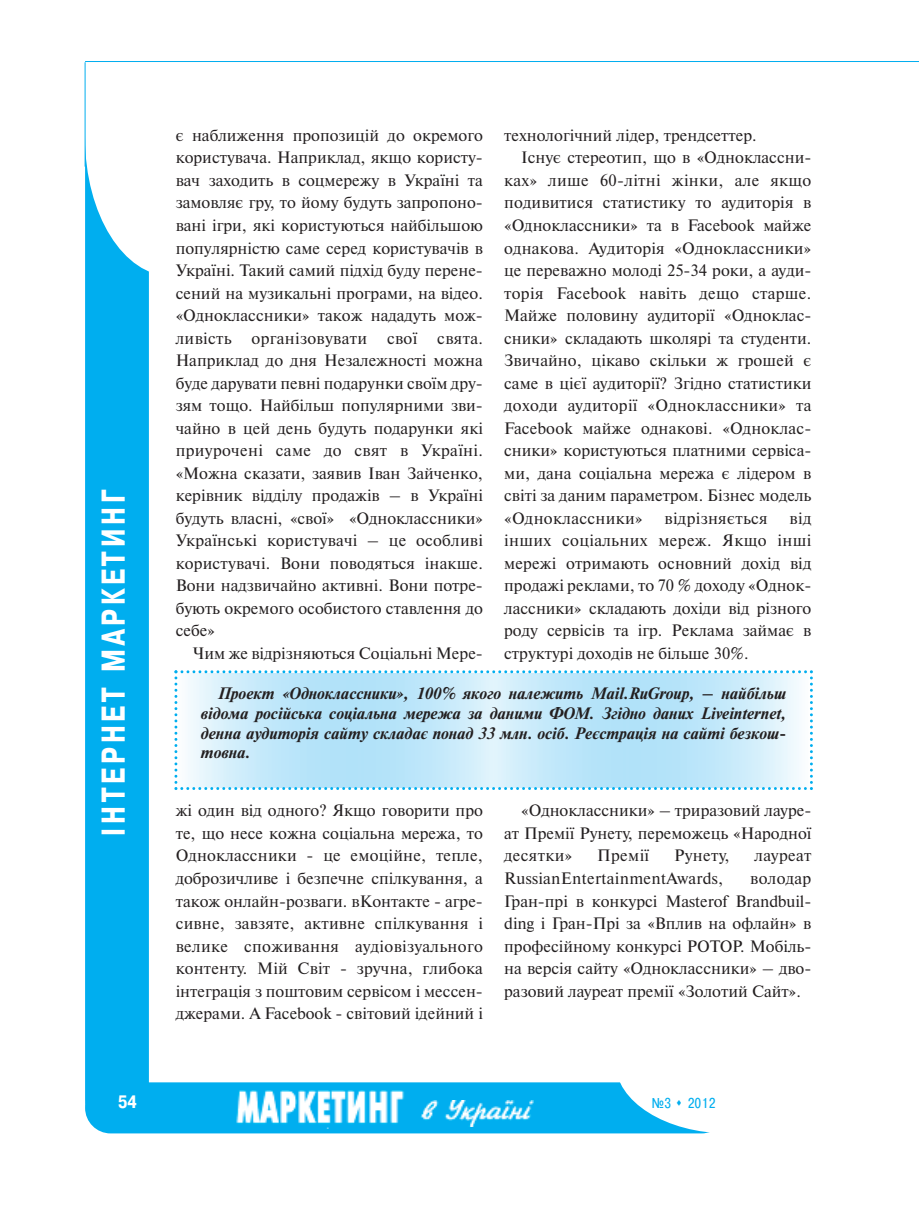
<style>
.page{position:relative;width:919px;height:1217px;background:#fff}
.page>*{position:absolute;margin:0;border:0;box-sizing:border-box;transform-origin:0 0}
.t1{font:700 33px "Pragmatica Cond C";letter-spacing:.13em;color:#fff;scale:.9 1}
.t2{font:700 18px "Pragmatica Cond C";color:#fff}
.t3{font:16.5px/22.5px "Newton C";color:#231f20;text-align:justify}
.t4{font:italic 700 16.5px/19.8px "Newton C";color:#231f20;text-align:justify}
.t5{font:16.5px "Newton C";letter-spacing:.02em;color:#231f20}
.t6{font:14.25px "Pragmatica Cond C";color:#00aeef}
</style>
<div class="page">
<div style="left:85px;top:112px;width:64px;height:1019px;background:#00aeef;border-radius:32px"></div>
<div style="left:85px;top:1082px;width:642px;height:51px;background:#00aeef;border-radius:26px"></div>
<img style="left:236px;top:1090px;width:169px;height:38px">
<img style="left:421px;top:1100px;width:112px;height:26px">
<div style="left:85px;top:0;width:172px;height:276px;background:#fff;border-radius:50%"></div>
<div style="left:615px;top:991px;width:226px;height:142px;background:#fff;border-radius:50%"></div>
<hr style="left:85px;top:62px;width:1px;height:104px;background:#00aeef">
<hr style="left:85px;top:61px;width:833px;height:1px;background:#00aeef">
<svg style="left:174px;top:670px;width:638px;height:119px;background:#c5e9fa"></svg>
<h1 class="t1" style="left:94px;top:835px;width:385px;rotate:-90deg">ІНТЕРНЕТ МАРКЕТИНГ</h1>
<p class="t3" style="left:176px;top:124px;width:309px">є наближення пропозицій до окремого користувача. Наприклад, якщо користу&shy;вач заходить в соцмережу в Україні та замовляє гру, то йому будуть запропоно&shy;вані ігри, які користуються найбільшою популярністю саме серед користувачів в Україні. Такий самий підхід буду перене&shy;сений на музикальні програми, на відео. «Одноклассники» також нададуть мож&shy;ливість організовувати свої свята.<br>Наприклад до дня Незалежності можна буде дарувати певні подарунки своїм дру&shy;зям тощо. Найбільш популярними зви&shy;чайно в цей день будуть подарунки які приурочені саме до свят в Україні. «Можна сказати, заявив Іван Зайченко, керівник відділу продажів – в Україні будуть власні, «свої» «Одноклассники» Українські користувачі – це особливі користувачі. Вони поводяться інакше.<br>Вони надзвичайно активні. Вони потре&shy;бують окремого особистого ставлення до себе»</p>
<p class="t3" style="left:193px;top:641px;width:292px">Чим же відрізняються Соціальні Мере-</p>
<p class="t3" style="left:504px;top:124px;width:254px">технологічний лідер, трендсеттер.</p>
<p class="t3" style="left:521px;top:146px;width:292px">Існує стереотип, що в «Одноклассни-</p>
<p class="t5" style="left:504px;top:170px;width:309px">ках» лише 60-літні жінки, але якщо</p>
<p class="t3" style="left:504px;top:191px;width:309px">подивитися статистику то аудиторія в</p>
<p class="t3" style="left:504px;top:214px;width:309px">«Одноклассники» та в Facebook майже</p>
<p class="t3" style="left:504px;top:236px;width:309px">однакова. Аудиторія «Одноклассники»</p>
<p class="t3" style="left:504px;top:259px;width:309px">це переважно молоді 25-34 роки, а ауди-</p>
<p class="t5" style="left:504px;top:283px;width:309px">торія Facebook навіть дещо старше.</p>
<p class="t3" style="left:504px;top:304px;width:309px">Майже половину аудиторії «Одноклас-</p>
<p class="t3" style="left:504px;top:326px;width:309px">сники» складають школярі та студенти.</p>
<p class="t3" style="left:504px;top:349px;width:309px">Звичайно, цікаво скільки ж грошей є</p>
<p class="t3" style="left:504px;top:371px;width:309px">саме в цієї аудиторії? Згідно статистики</p>
<p class="t5" style="left:504px;top:395px;width:309px">доходи аудиторії «Одноклассники» та</p>
<p class="t3" style="left:504px;top:416px;width:309px">Facebook майже однакові. «Одноклас-</p>
<p class="t3" style="left:504px;top:439px;width:309px">сники» користуються платними сервіса-</p>
<p class="t3" style="left:504px;top:461px;width:309px">ми, дана соціальна мережа є лідером в</p>
<p class="t3" style="left:504px;top:484px;width:309px">світі за даним параметром. Бізнес модель</p>
<p class="t5" style="left:504px;top:508px;width:140px">«Одноклассники»</p>
<p class="t5" style="left:664px;top:508px;width:105px">відрізняється</p>
<p class="t3" style="left:504px;top:506px;width:309px;text-indent:285px">від інших соціальних мереж. Якщо інші мережі отримають основний дохід від продажі реклами, то 70 % доходу «Однок&shy;лассники» складають дохіди від різного роду сервісів та ігр. Реклама займає в структурі доходів не більше 30%.</p>
<p class="t4" style="left:201px;top:683px;width:586px;text-indent:17px">Проект «Одноклассники», 100% якого належить Mail.RuGroup, – найбільш відома російська соціальна мережа за даними ФОМ. Згідно даних Liveinternet, денна аудиторія сайту складає понад 33 млн. осіб. Реєстрація на сайті безкош&shy;товна.</p>
<p class="t3" style="left:176px;top:799px;width:309px">жі один від одного? Якщо говорити про те, що несе кожна соціальна мережа, то Одноклассники - це емоційне, тепле, доброзичливе і безпечне спілкування, а також онлайн-розваги. вКонтакте - агре&shy;сивне, завзяте, активне спілкування і велике споживання аудіовізуального контенту. Мій Світ - зручна, глибока інтеграція з поштовим сервісом і мессен&shy;джерами. А Facebook - світовий ідейний і</p>
<p class="t3" style="left:504px;top:799px;width:309px;text-indent:17px">«Одноклассники» – триразовий лауре&shy;ат Премії Рунету, переможець «Народної десятки»</p>
<p class="t3" style="left:597px;top:844px;width:53px">Премії</p>
<p class="t3" style="left:674px;top:844px;width:57px">Рунету,</p>
<p class="t5" style="left:754px;top:845px;width:58px">лауреат</p>
<p class="t5" style="left:504px;top:868px;width:221px">RussianEntertainmentAwards,</p>
<p class="t3" style="left:504px;top:866px;width:309px;text-indent:246px">володар Гран-прі в конкурсі Masterof Вrandbuil&shy;ding і Гран-Прі за «Вплив на офлайн» в професійному конкурсі РОТОР. Мобіль&shy;на версія сайту «Одноклассники» – дво&shy;разовий лауреат премії «Золотий Сайт».</p>
<p class="t2" style="left:118px;top:1090px;width:20px">54</p>
<p class="t6" style="left:652px;top:1093px;width:65px">№3 ▲ 2012</p>
</div>
